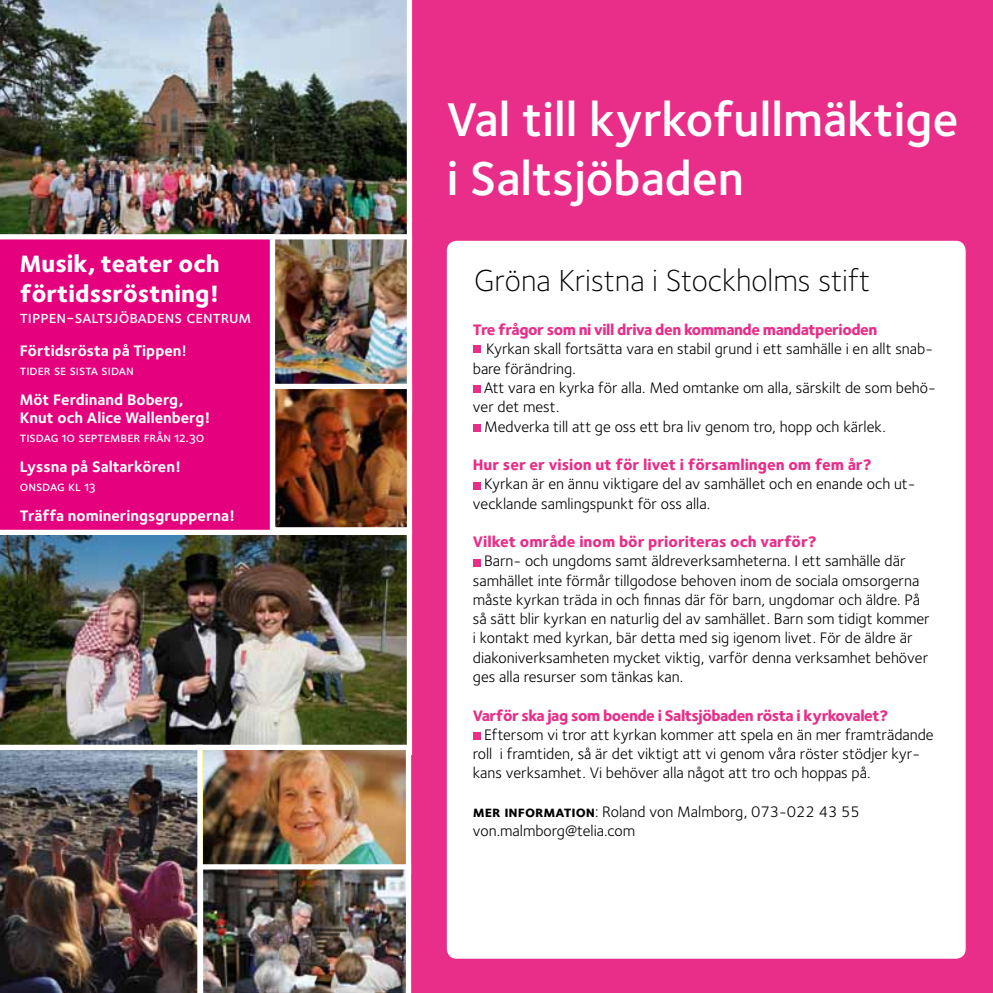
<style>
.page{position:relative;width:993px;height:993px;background:#fff}
.page>*{position:absolute;margin:0;border:0;box-sizing:border-box;transform-origin:0 0}
.t1{font:49px/58.8px "Foundry Sterling Demi OSF";color:#fff}
.t2{font:31.5px "Foundry Sterling Light OSF";color:#000}
.t3{font:24.5px/29.4px "Foundry Sterling Extra Bold OSF";color:#fff}
.t4{font:17.5px "Foundry Sterling Medium Expert";color:#fff}
.t5{font:15.75px/19.2px "Foundry Sterling";color:#000}
.t6{font:15.75px/18.9px "Foundry Sterling Bold OSF";color:#fff}
.t7{font:15.75px "Foundry Sterling Extra Bold OSF";letter-spacing:-.03em;color:#e82e89}
.t8{font:15.75px "Foundry Sterling Extra Bold OSF";color:#e82e89}
.t9{font:14px "Foundry Sterling Medium Expert";color:#fff}
.s1{font-family:"Foundry Sterling Demi OSF"}
.s2{font-family:"Foundry Sterling Bold Expert"}
</style>
<div class="page">
<div style="left:0;top:0;width:992px;height:992px;background:#e82e89"></div>
<div style="left:446px;top:241px;width:519px;height:717px;background:#fff;border-radius:10px"></div>
<div style="left:472px;top:345px;width:8px;height:7px;background:#e82e89"></div>
<div style="left:472px;top:385px;width:8px;height:8px;background:#e82e89"></div>
<div style="left:472px;top:424px;width:8px;height:7px;background:#e82e89"></div>
<div style="left:472px;top:481px;width:8px;height:8px;background:#e82e89"></div>
<div style="left:472px;top:558px;width:8px;height:8px;background:#e82e89"></div>
<div style="left:472px;top:732px;width:8px;height:7px;background:#e82e89"></div>
<img style="left:0;top:0;width:412px;height:234px">
<img style="left:275px;top:240px;width:131px;height:143px">
<div style="left:196px;top:234px;width:216px;height:178px;border:5px solid #fff"></div>
<div style="left:0;top:234px;width:275px;height:295px;background:#e5007d"></div>
<img style="left:276px;top:389px;width:130px;height:137px">
<div style="left:270px;top:383px;width:142px;height:149px;border:5px solid #fff"></div>
<img style="left:0;top:529px;width:412px;height:225px">
<img style="left:203px;top:750px;width:202px;height:114px">
<div style="left:196px;top:744px;width:215px;height:129px;border:5px solid #fff"></div>
<img style="left:0;top:744px;width:202px;height:248px">
<img style="left:198px;top:864px;width:213px;height:128px">
<h3 class="t3" style="left:20px;top:249px;width:201px">Musik, teater och förtidssröstning!</h3>
<p class="t4" style="left:20px;top:307px;width:233px">tippen-saltsjöbadens centrum</p>
<p class="t6" style="left:20px;top:341px;width:169px">Förtidsrösta på Tippen<span class="s1">!</span></p>
<p class="t9" style="left:20px;top:362px;width:115px">tider se sista sidan</p>
<p class="t6" style="left:20px;top:389px;width:192px">Möt Ferdinand Boberg,<br>Knut och Alice Wallenberg!</p>
<p class="t9" style="left:20px;top:429px;width:186px">tisdag 10 september från 12.30</p>
<p class="t6" style="left:20px;top:457px;width:163px">Lyssna på Saltarkören!</p>
<p class="t9" style="left:20px;top:478px;width:77px">onsdag kl 13</p>
<p class="t6" style="left:20px;top:505px;width:217px">Träffa nomineringsgrupperna!</p>
<h1 class="t1" style="left:446px;top:89px;width:513px">Val till kyrkofullmäktige i Saltsjöbaden</h1>
<h2 class="t2" style="left:474px;top:262px;width:397px">Gröna Kristna i Stockholms stift</h2>
<p class="t7" style="left:472px;top:320px;width:406px">Tre frågor som ni vill driva den kommande mandatperioden</p>
<p class="t5" style="left:472px;top:339px;width:461px;text-indent:13px">Kyrkan skall fortsätta vara en stabil grund i ett samhälle i en allt snab&shy;bare förändring.</p>
<p class="t5" style="left:484px;top:378px;width:453px">Att vara en kyrka för alla. Med omtanke om alla, särskilt de som behö-</p>
<p class="t5" style="left:472px;top:397px;width:88px">ver det mest.</p>
<p class="t5" style="left:484px;top:416px;width:403px">Medverka till att ge oss ett bra liv genom tro, hopp och kärlek.</p>
<p class="t8" style="left:472px;top:455px;width:400px">Hur ser er vision ut för livet i församlingen om fem år?</p>
<p class="t5" style="left:472px;top:474px;width:444px;text-indent:11px">Kyrkan är en ännu viktigare del av samhället och en enande och ut&shy;vecklande samlingspunkt för oss alla.</p>
<p class="t8" style="left:472px;top:532px;width:345px">Vilket område inom bör prioriteras och varför?</p>
<p class="t5" style="left:472px;top:551px;width:458px;text-indent:11px">Barn- och ungdoms samt äldreverksamheterna. I ett samhälle där samhället inte förmår tillgodose behoven inom de sociala omsorgerna måste kyrkan träda in och finnas där för barn, ungdomar och äldre. På så sätt blir kyrkan en naturlig del av samhället. Barn som tidigt kommer i kontakt med kyrkan, bär detta med sig igenom livet. För de äldre är diakoniverksamheten mycket viktig, varför denna verksamhet behöver ges alla resurser som tänkas kan.</p>
<p class="t7" style="left:472px;top:705px;width:416px">Varför ska jag som boende i Saltsjöbaden rösta i kyrkovalet?</p>
<p class="t5" style="left:472px;top:724px;width:462px;text-indent:11px">Eftersom vi tror att kyrkan kommer att spela en än mer framträdande roll i framtiden, så är det viktigt att vi genom våra röster stödjer kyr&shy;kans verksamhet. Vi behöver alla något att tro och hoppas på.</p>
<p class="t5" style="left:472px;top:801px;width:388px"><span class="s2">mer information</span>: Roland von Malmborg, 073-022 43 55 von.malmborg@telia.com</p>
</div>
